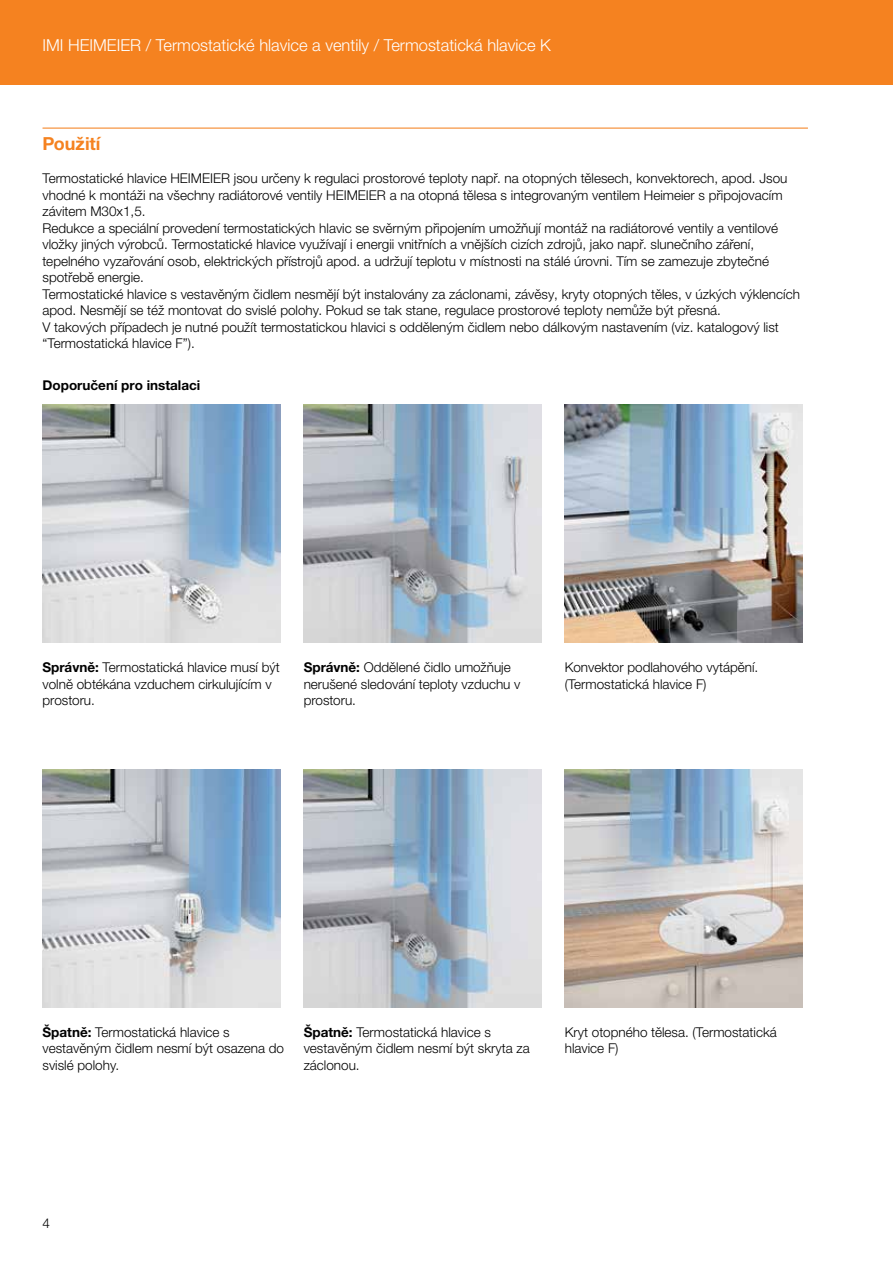
<style>
.page{position:relative;width:893px;height:1263px;background:#fff}
.page>*{position:absolute;margin:0;border:0;box-sizing:border-box;transform-origin:0 0}
.t1{font:700 18px "Helvetica Neue LTW1 G";color:#f58220}
.t2{font:300 16.5px "Helvetica Neue LTW1 G";color:#fff}
.t3{font:300 13.5px/16.5px "Helvetica Neue LTW1 G";color:#000}
.t4{font:700 13.5px "Helvetica Neue LTW1 G";color:#000}
.s1{font-weight:700}
</style>
<div class="page">
<div style="left:0;top:0;width:893px;height:85px;background:#f58220"></div>
<hr style="left:43px;top:128px;width:765px;height:1px;background:#f58220">
<img style="left:43px;top:404px;width:238px;height:239px">
<img style="left:43px;top:769px;width:238px;height:238px">
<img style="left:304px;top:404px;width:238px;height:239px">
<img style="left:304px;top:769px;width:238px;height:238px">
<img style="left:565px;top:404px;width:238px;height:239px">
<img style="left:565px;top:769px;width:238px;height:238px">
<p class="t2" style="left:43px;top:35px;width:510px">IMI HEIMEIER / Termostatické hlavice a ventily / Termostatická hlavice K</p>
<h1 class="t1" style="left:43px;top:132px;width:60px">Použití</h1>
<p class="t3" style="left:43px;top:170px;width:759px">Termostatické hlavice HEIMEIER jsou určeny k regulaci prostorové teploty např. na otopných tělesech, konvektorech, apod. Jsou vhodné k montáži na všechny radiátorové ventily HEIMEIER a na otopná tělesa s integrovaným ventilem Heimeier s připojovacím závitem M30x1,5.<br>Redukce a speciální provedení termostatických hlavic se svěrným připojením umožňují montáž na radiátorové ventily a ventilové vložky jiných výrobců. Termostatické hlavice využívají i energii vnitřních a vnějších cizích zdrojů, jako např. slunečního záření, tepelného vyzařování osob, elektrických přístrojů apod. a udržují teplotu v místnosti na stálé úrovni. Tím se zamezuje zbytečné spotřebě energie.<br>Termostatické hlavice s vestavěným čidlem nesmějí být instalovány za záclonami, závěsy, kryty otopných těles, v úzkých výklencích apod. Nesmějí se též montovat do svislé polohy. Pokud se tak stane, regulace prostorové teploty nemůže být přesná.<br>V takových případech je nutné použít termostatickou hlavici s odděleným čidlem nebo dálkovým nastavením (viz. katalogový list “Termostatická hlavice F”).</p>
<p class="t4" style="left:43px;top:377px;width:159px">Doporučení pro instalaci</p>
<p class="t3" style="left:43px;top:659px;width:239px"><span class="s1">Správně:</span> Termostatická hlavice musí být volně obtékána vzduchem cirkulujícím v prostoru.</p>
<p class="t3" style="left:304px;top:659px;width:218px"><span class="s1">Správně:</span> Oddělené čidlo umožňuje nerušené sledování teploty vzduchu v prostoru.</p>
<p class="t3" style="left:565px;top:659px;width:195px">Konvektor podlahového vytápění. (Termostatická hlavice F)</p>
<p class="t3" style="left:43px;top:1024px;width:243px"><span class="s1">Špatně:</span> Termostatická hlavice s vestavěným čidlem nesmí být osazena do svislé polohy.</p>
<p class="t3" style="left:304px;top:1024px;width:228px"><span class="s1">Špatně:</span> Termostatická hlavice s vestavěným čidlem nesmí být skryta za záclonou.</p>
<p class="t3" style="left:565px;top:1024px;width:214px">Kryt otopného tělesa. (Termostatická hlavice F)</p>
<p class="t3" style="left:43px;top:1215px;width:9px">4</p>
</div>
